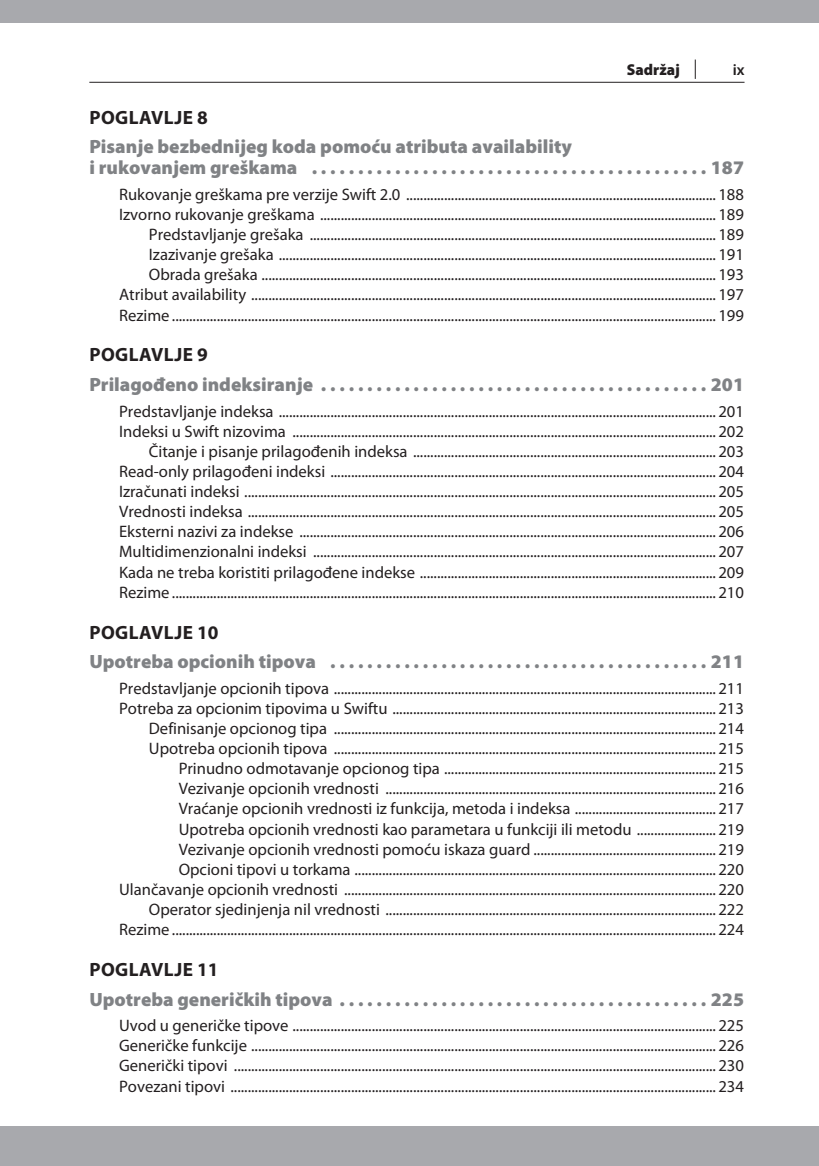
<style>
.page{position:relative;width:819px;height:1166px;background:#fff}
.page>*{position:absolute;margin:0;border:0;box-sizing:border-box;transform-origin:0 0}
.t1{font:900 19.25px/21px "Myriad Pro";color:#808285}
.t2{font:700 19.25px "Myriad Pro";letter-spacing:.02em;color:#231f20}
.t3{font:16.62px/20.1px "Myriad Pro";color:#231f20;text-align:right}
.t4{font:900 15.75px "Myriad Pro";color:#231f20}
.t5{font:600 15.75px "Myriad Pro";color:#231f20}
</style>
<div class="page">
<hr style="left:89px;top:82px;width:655px;height:1px;background:#231f20">
<svg style="left:694px;top:60px;width:1px;height:19px"></svg>
<div style="left:0;top:1126px;width:819px;height:40px;background:#a8a9ad"></div>
<div style="left:0;top:0;width:819px;height:22px;background:#a8a9ad"></div>
<p class="t4" style="left:626px;top:59px;width:55px">Sadržaj</p>
<p class="t5" style="left:732px;top:60px;width:13px">ix</p>
<p class="t2" style="left:89px;top:105px;width:120px">POGLAVLJE 8</p>
<p class="t1" style="left:89px;top:136px;width:484px">Pisanje bezbednijeg koda pomoću atributa availability i rukovanjem greškama ............................................</p>
<p class="t1" style="left:711px;top:157px;width:35px">187</p>
<p class="t3" style="left:119px;top:184px;width:626px">Rukovanje greškama pre verzije Swift 2.0 .......................................................................................... 188<br>Izvorno rukovanje greškama ................................................................................................................... 189<br>Predstavljanje grešaka ...................................................................................................................... 189<br>Izazivanje grešaka ............................................................................................................................... 191<br>Obrada grešaka .................................................................................................................................... 193<br>Atribut availability ....................................................................................................................................... 197<br>Rezime .............................................................................................................................................................. 199</p>
<p class="t2" style="left:89px;top:342px;width:120px">POGLAVLJE 9</p>
<p class="t1" style="left:89px;top:373px;width:237px">Prilagođeno indeksiranje ...........................................</p>
<p class="t1" style="left:711px;top:373px;width:35px">201</p>
<p class="t3" style="left:119px;top:401px;width:626px">Predstavljanje indeksa ............................................................................................................................... 201<br>Indeksi u Swift nizovima ........................................................................................................................... 202<br>Čitanje i pisanje prilagođenih indeksa ........................................................................................ 203<br>Read-only prilagođeni indeksi ................................................................................................................ 204<br>Izračunati indeksi ......................................................................................................................................... 205<br>Vrednosti indeksa ........................................................................................................................................ 205<br>Eksterni nazivi za indekse ......................................................................................................................... 206<br>Multidimenzionalni indeksi ..................................................................................................................... 207<br>Kada ne treba koristiti prilagođene indekse ...................................................................................... 209<br>Rezime .............................................................................................................................................................. 210</p>
<p class="t2" style="left:89px;top:619px;width:130px">POGLAVLJE 10</p>
<p class="t1" style="left:89px;top:650px;width:243px">Upotreba opcionih tipova ..........................................</p>
<p class="t1" style="left:711px;top:650px;width:35px">211</p>
<p class="t3" style="left:119px;top:678px;width:626px">Predstavljanje opcionih tipova ............................................................................................................... 211<br>Potreba za opcionim tipovima u Swiftu .............................................................................................. 213<br>Definisanje opcionog tipa ............................................................................................................... 214<br>Upotreba opcionih tipova ............................................................................................................... 215<br>Prinudno odmotavanje opcionog tipa ............................................................................... 215<br>Vezivanje opcionih vrednosti ................................................................................................ 216<br>Vraćanje opcionih vrednosti iz funkcija, metoda i indeksa ......................................... 217<br>Upotreba opcionih vrednosti kao parametara u funkciji ili metodu ....................... 219<br>Vezivanje opcionih vrednosti pomoću iskaza guard ..................................................... 219<br>Opcioni tipovi u torkama ......................................................................................................... 220<br>Ulančavanje opcionih vrednosti ............................................................................................................ 220<br>Operator sjedinjenja nil vrednosti ................................................................................................ 222<br>Rezime .............................................................................................................................................................. 224</p>
<p class="t2" style="left:89px;top:957px;width:130px">POGLAVLJE 11</p>
<p class="t1" style="left:89px;top:988px;width:252px">Upotreba generičkih tipova .........................................</p>
<p class="t1" style="left:711px;top:988px;width:35px">225</p>
<p class="t3" style="left:119px;top:1015px;width:626px;text-align:justify">Uvod u generičke tipove ........................................................................................................................... 225<br>Generičke funkcije ....................................................................................................................................... 226<br>Generički tipovi ............................................................................................................................................ 230<br>Povezani tipovi ............................................................................................................................................. 234</p>
</div>
